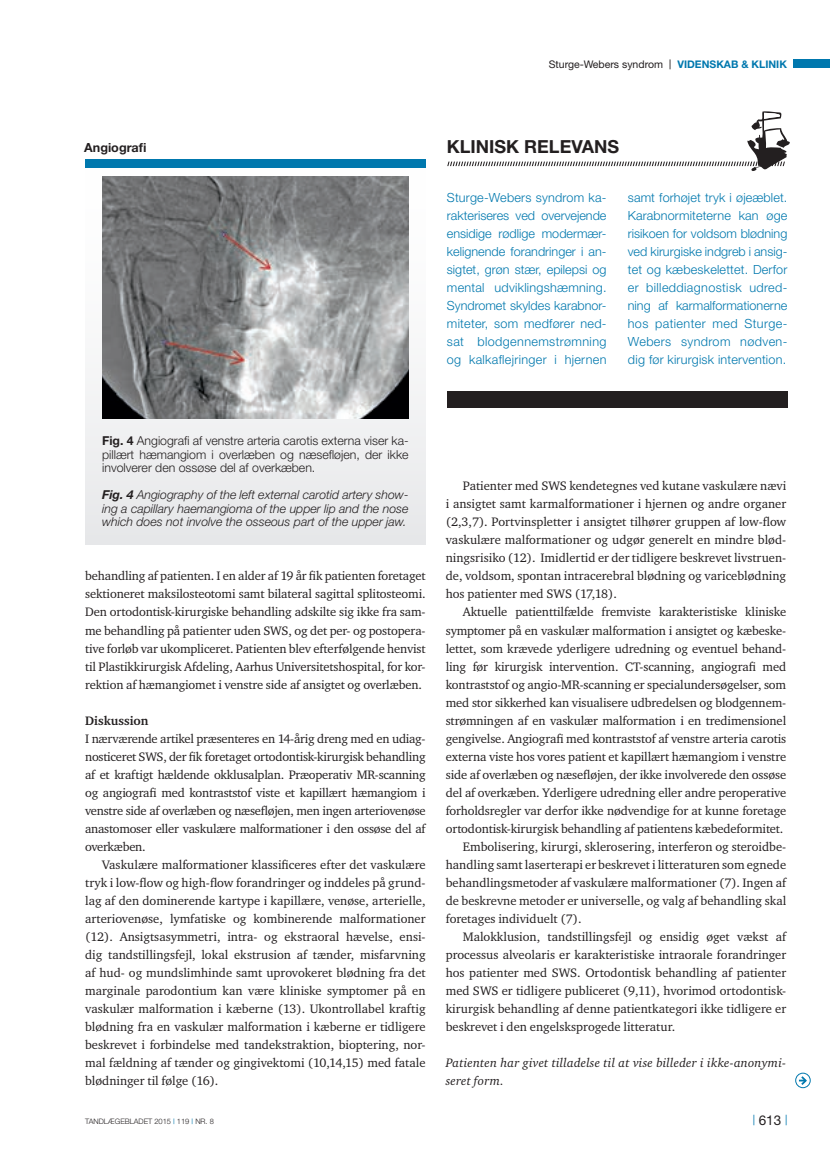
<style>
.page{position:relative;width:830px;height:1157px;background:#fff}
.page>*{position:absolute;margin:0;border:0;box-sizing:border-box;transform-origin:0 0}
.t1{font:700 18px "Helvetica Neue";color:#231f20}
.t2{font:13.5px "Helvetica Neue";color:#231f20}
.oversigt_brød_indryk{font:12.6px/18px "Charter ITC";color:#231f20;text-align:justify}
.oversigt_brød{font:12.6px/18px "Charter ITC";letter-spacing:-.02em;color:#231f20;text-align:justify}
.oversigt_klinisk_rel{font:300 12.6px/18px "Helvetica Neue";letter-spacing:.025em;color:#0078ae;text-align:justify}
.oversigt_brød_indryk-2{font:italic 12.6px/18px "Charter ITC";letter-spacing:.015em;color:#231f20}
.oversigt_mellemrubri{font:700 12.6px "Charter ITC";color:#231f20}
.Figuroverskrifter{font:700 12.6px "Helvetica Neue";color:#231f20}
.tabel_brød{font:italic 300 12.3px/13.5px "Helvetica Neue";color:#231f20;text-align:justify}
.tabel_brød-2{font:300 12.3px/13.5px "Helvetica Neue";color:#231f20;text-align:justify}
.t3{font:10.5px "Helvetica Neue";color:#231f20}
.t4{font:300 7.5px "Helvetica Neue";color:#231f20}
.s1{font-family:"Arial"}
.s2{font-weight:700;color:#0078ae}
.s3{font-weight:700}
.s4{font-weight:400;color:#0078ae}
</style>
<div class="page">
<div style="left:793px;top:60px;width:36px;height:8px;background:#0078ae"></div>
<div style="left:446px;top:392px;width:341px;height:16px;background:#231f20"></div>
<div style="left:795px;top:1073px;width:15px;height:14px;border:1px solid #0078ae;border-radius:50%"></div>
<svg style="left:798px;top:1074px;width:9px;height:12px"></svg>
<svg style="left:447px;top:111px;width:342px;height:60px"></svg>
<div style="left:85px;top:155px;width:340px;height:389px;background:linear-gradient(to bottom,#fff,#e8e9eb)"></div>
<div style="left:85px;top:159px;width:340px;height:9px;background:#0078ae"></div>
<img style="left:102px;top:176px;width:306px;height:242px">
<p class="Figuroverskrifter" style="left:84px;top:139px;width:64px">Angiografi</p>
<p class="t3" style="left:548px;top:58px;width:239px">Sturge-Webers syndrom <span class="s1">|</span> <span class="s2">VIDENSKAB &amp; KLINIK</span></p>
<p class="t1" style="left:446px;top:135px;width:174px">KLINISK RELEVANS</p>
<p class="oversigt_klinisk_rel" style="left:446px;top:188px;width:161px">Sturge-Webers syndrom ka&shy;rakteriseres ved overvejende ensidige rødlige modermær&shy;kelignende forandringer i an&shy;sigtet, grøn stær, epilepsi og mental udviklingshæmning.<br>Syndromet skyldes karabnor&shy;miteter, som medfører ned&shy;sat blodgennemstrømning og kalkaflejringer i hjernen</p>
<p class="oversigt_klinisk_rel" style="left:627px;top:188px;width:161px">samt forhøjet tryk i øjeæblet.<br>Karabnormiteterne kan øge risikoen for voldsom blødning ved kirurgiske indgreb i ansig&shy;tet og kæbeskelettet. Derfor er billeddiagnostisk udred&shy;ning af karmalformationerne hos patienter med Sturge-Webers syndrom nødven&shy;dig før kirurgisk intervention.</p>
<p class="tabel_brød-2" style="left:102px;top:434px;width:308px"><span class="s3">Fig. 4</span> Angiografi af venstre arteria carotis externa viser ka&shy;pillært hæmangiom i overlæben og næsefløjen, der ikke involverer den ossøse del af overkæben.</p>
<p class="tabel_brød" style="left:102px;top:488px;width:308px"><span class="s3">Fig. 4</span> Angiography of the left external carotid artery show&shy;ing a capillary haemangioma of the upper lip and the nose which does not involve the osseous part of the upper jaw.</p>
<p class="oversigt_brød" style="left:85px;top:567px;width:342px">behandling af patienten. I en alder af 19 år fik patienten foretaget sektioneret maksilosteotomi samt bilateral sagittal splitosteomi.<br>Den ortodontisk-kirurgiske behandling adskilte sig ikke fra sam&shy;me behandling på patienter uden SWS, og det per- og postopera&shy;tive forløb var ukompliceret. Patienten blev efterfølgende henvist til Plastikkirurgisk Afdeling, Aarhus Universitetshospital, for kor&shy;rektion af hæmangiomet i venstre side af ansigtet og overlæben.</p>
<p class="oversigt_mellemrubri" style="left:85px;top:712px;width:65px">Diskussion</p>
<p class="oversigt_brød" style="left:85px;top:729px;width:342px">I nærværende artikel præsenteres en 14-årig dreng med en udiag&shy;nosticeret SWS, der fik foretaget ortodontisk-kirurgisk behandling af et kraftigt hældende okklusalplan. Præoperativ MR-scanning og angiografi med kontraststof viste et kapillært hæmangiom i venstre side af overlæben og næsefløjen, men ingen arteriovenøse anastomoser eller vaskulære malformationer i den ossøse del af overkæben.</p>
<p class="oversigt_brød_indryk" style="left:85px;top:855px;width:342px;text-indent:17px">Vaskulære malformationer klassificeres efter det vaskulære tryk i low-flow og high-flow forandringer og inddeles på grund&shy;lag af den dominerende kartype i kapillære, venøse, arterielle, arteriovenøse, lymfatiske og kombinerende malformationer (12). Ansigtsasymmetri, intra- og ekstraoral hævelse, ensi&shy;dig tandstillingsfejl, lokal ekstrusion af tænder, misfarvning af hud- og mundslimhinde samt uprovokeret blødning fra det marginale parodontium kan være kliniske symptomer på en vaskulær malformation i kæberne (13). Ukontrollabel kraftig blødning fra en vaskulær malformation i kæberne er tidligere beskrevet i forbindelse med tandekstraktion, bioptering, nor&shy;mal fældning af tænder og gingivektomi (10,14,15) med fatale blødninger til følge (16).</p>
<p class="oversigt_brød_indryk" style="left:445px;top:477px;width:342px;text-indent:17px">Patienter med SWS kendetegnes ved kutane vaskulære nævi i ansigtet samt karmalformationer i hjernen og andre organer (2,3,7). Portvinspletter i ansigtet tilhører gruppen af low-flow vaskulære malformationer og udgør generelt en mindre blød&shy;ningsrisiko (12). Imidlertid er der tidligere beskrevet livstruen&shy;de, voldsom, spontan intracerebral blødning og variceblødning hos patienter med SWS (17,18).</p>
<p class="oversigt_brød_indryk" style="left:445px;top:603px;width:342px;text-indent:17px">Aktuelle patienttilfælde fremviste karakteristiske kliniske symptomer på en vaskulær malformation i ansigtet og kæbeske&shy;lettet, som krævede yderligere udredning og eventuel behand&shy;ling før kirurgisk intervention. CT-scanning, angiografi med kontraststof og angio-MR-scanning er specialundersøgelser, som med stor sikkerhed kan visualisere udbredelsen og blodgennem&shy;strømningen af en vaskulær malformation i en tredimensionel gengivelse. Angiografi med kontraststof af venstre arteria carotis externa viste hos vores patient et kapillært hæmangiom i venstre side af overlæben og næsefløjen, der ikke involverede den ossøse del af overkæben. Yderligere udredning eller andre peroperative forholdsregler var derfor ikke nødvendige for at kunne foretage ortodontisk-kirurgisk behandling af patientens kæbedeformitet.</p>
<p class="oversigt_brød_indryk" style="left:445px;top:837px;width:342px;text-indent:17px">Embolisering, kirurgi, sklerosering, interferon og steroidbe&shy;handling samt laserterapi er beskrevet i litteraturen som egnede behandlingsmetoder af vaskulære malformationer (7). Ingen af de beskrevne metoder er universelle, og valg af behandling skal foretages individuelt (7).</p>
<p class="oversigt_brød_indryk" style="left:445px;top:927px;width:342px;text-indent:17px">Malokklusion, tandstillingsfejl og ensidig øget vækst af processus alveolaris er karakteristiske intraorale forandringer hos patienter med SWS. Ortodontisk behandling af patienter med SWS er tidligere publiceret (9,11), hvorimod ortodontisk&shy;kirurgisk behandling af denne patientkategori ikke tidligere er beskrevet i den engelsksprogede litteratur.</p>
<p class="oversigt_brød_indryk-2" style="left:445px;top:1053px;width:342px">Patienten har givet tilladelse til at vise billeder i ikke-anonymi&shy;seret form.</p>
<p class="t4" style="left:85px;top:1116px;width:130px">TANDLÆGEBLADET 2015 <span class="s4">|</span> 119 <span class="s4">|</span> NR. 8</p>
<p class="t2" style="left:752px;top:1112px;width:36px"><sup>|</sup> 613 <sup>|</sup></p>
</div>
